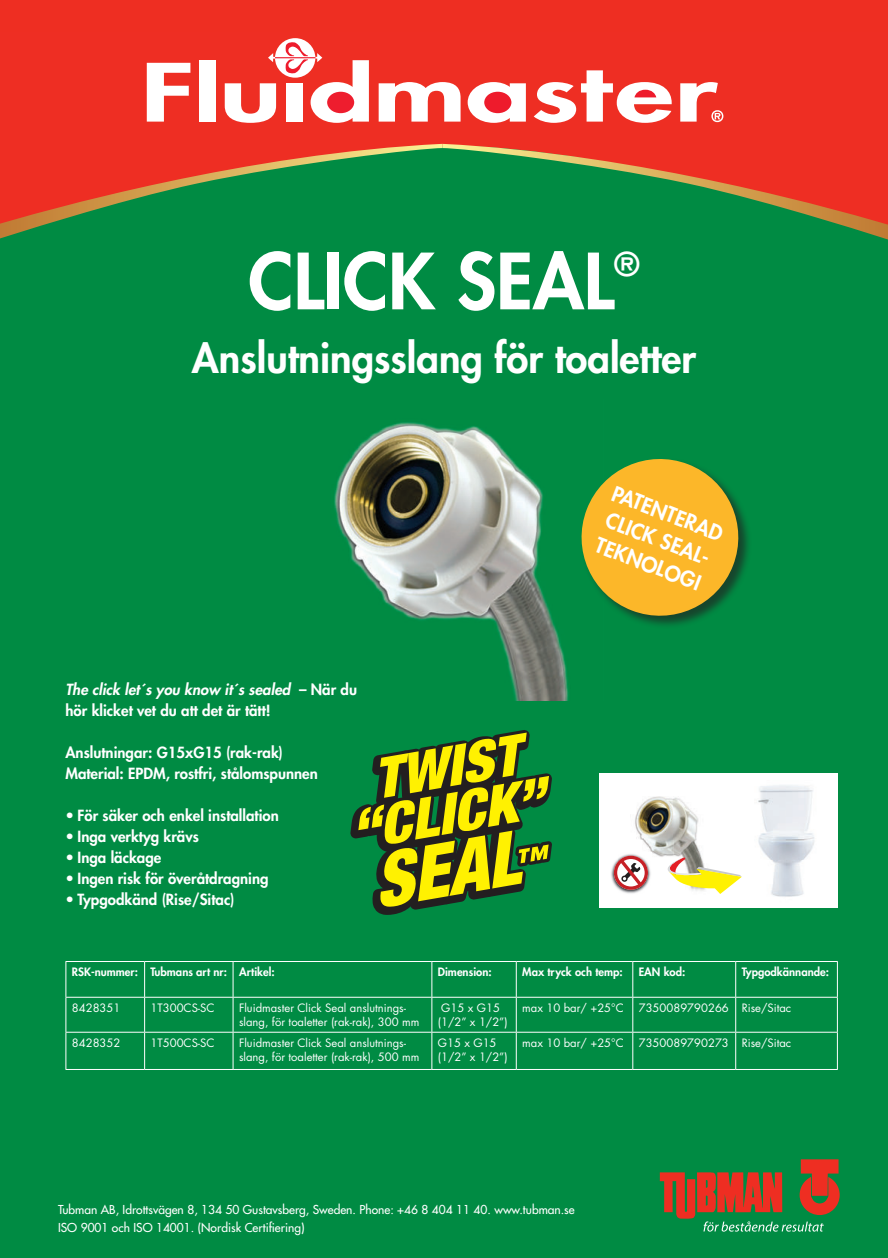
<style>
.page{position:relative;width:888px;height:1258px;background:#fff}
.page>*{position:absolute;margin:0;border:0;box-sizing:border-box;transform-origin:0 0}
.t1{font:800 75.3px "Futura";color:#fff}
.t2{font:800 39.9px "Futura";color:#fff}
.t3{font:800 31.95px "Futura";color:#fff}
.t4{font:800 20.7px/27px "Futura";color:#fff;text-align:justify}
.t5{font:800 15px/21px "Futura";color:#fff}
.t6{font:12px/18px "Futura";color:#fff}
.t7{font:11.25px/14.2px "Futura";color:#fff}
.t8{font:800 11.25px "Futura";color:#fff}
.s1{font-style:italic}
</style>
<div class="page">
<div style="left:0;top:118px;width:888px;height:1140px;background:#008b43"></div>
<div style="left:0;top:32px;width:888px;height:112px;background:#ee2e23"></div>
<svg style="left:0;top:144px;width:888px;height:96px"></svg>
<svg style="left:147px;top:63px;width:43px;height:59px"></svg>
<div style="left:199px;top:60px;width:16px;height:62px;background:#fff"></div>
<svg style="left:225px;top:83px;width:51px;height:40px"></svg>
<svg style="left:379px;top:82px;width:82px;height:40px"></svg>
<svg style="left:468px;top:82px;width:58px;height:41px"></svg>
<div style="left:275px;top:38px;width:40px;height:40px;background:#fff;border-radius:50%"></div>
<hr style="left:275px;top:57px;width:40px;height:1px;background:#ee1b2c">
<svg style="left:285px;top:42px;width:84px;height:81px"></svg>
<svg style="left:268px;top:53px;width:7px;height:9px"></svg>
<svg style="left:680px;top:82px;width:43px;height:40px"></svg>
<svg style="left:534px;top:70px;width:138px;height:53px"></svg>
<div style="left:484px;top:92px;width:27px;height:21px;background:#ee1b2c;border-radius:50%"></div>
<div style="left:0;top:0;width:888px;height:32px;background:#ee2e22"></div>
<svg style="left:660px;top:1159px;width:180px;height:72px"></svg>
<img style="left:334px;top:422px;width:235px;height:279px">
<svg style="left:350px;top:730px;width:202px;height:185px"></svg>
<div style="left:599px;top:773px;width:239px;height:134px;background:#fff"></div>
<img style="left:758px;top:785px;width:57px;height:112px">
<img style="left:635px;top:796px;width:66px;height:61px">
<svg style="left:665px;top:854px;width:77px;height:40px"></svg>
<img style="left:611px;top:864px;width:3px;height:20px">
<img style="left:619px;top:853px;width:33px;height:41px">
<svg style="left:614px;top:856px;width:34px;height:34px"></svg>
<hr style="left:66px;top:961px;width:79px;height:1px;background:#fff">
<hr style="left:66px;top:962px;width:1px;height:35px;background:#fff">
<hr style="left:145px;top:961px;width:88px;height:1px;background:#fff">
<hr style="left:144px;top:962px;width:1px;height:35px;background:#fff">
<hr style="left:233px;top:961px;width:199px;height:1px;background:#fff">
<hr style="left:233px;top:962px;width:1px;height:35px;background:#fff">
<hr style="left:432px;top:961px;width:84px;height:1px;background:#fff">
<hr style="left:431px;top:962px;width:1px;height:35px;background:#fff">
<hr style="left:516px;top:961px;width:117px;height:1px;background:#fff">
<hr style="left:516px;top:962px;width:1px;height:35px;background:#fff">
<hr style="left:633px;top:961px;width:103px;height:1px;background:#fff">
<hr style="left:632px;top:962px;width:1px;height:35px;background:#fff">
<hr style="left:736px;top:961px;width:102px;height:1px;background:#fff">
<hr style="left:735px;top:962px;width:1px;height:35px;background:#fff">
<hr style="left:837px;top:962px;width:1px;height:35px;background:#fff">
<hr style="left:66px;top:997px;width:79px;height:1px;background:#fff">
<hr style="left:66px;top:997px;width:1px;height:35px;background:#fff">
<hr style="left:145px;top:997px;width:88px;height:1px;background:#fff">
<hr style="left:144px;top:997px;width:1px;height:35px;background:#fff">
<hr style="left:233px;top:997px;width:199px;height:1px;background:#fff">
<hr style="left:233px;top:997px;width:1px;height:35px;background:#fff">
<hr style="left:432px;top:997px;width:84px;height:1px;background:#fff">
<hr style="left:431px;top:997px;width:1px;height:35px;background:#fff">
<hr style="left:516px;top:997px;width:117px;height:1px;background:#fff">
<hr style="left:516px;top:997px;width:1px;height:35px;background:#fff">
<hr style="left:633px;top:997px;width:103px;height:1px;background:#fff">
<hr style="left:632px;top:997px;width:1px;height:35px;background:#fff">
<hr style="left:736px;top:997px;width:102px;height:1px;background:#fff">
<hr style="left:735px;top:997px;width:1px;height:35px;background:#fff">
<hr style="left:837px;top:997px;width:1px;height:35px;background:#fff">
<hr style="left:66px;top:1032px;width:79px;height:1px;background:#fff">
<hr style="left:66px;top:1032px;width:1px;height:37px;background:#fff">
<hr style="left:145px;top:1032px;width:88px;height:1px;background:#fff">
<hr style="left:144px;top:1032px;width:1px;height:37px;background:#fff">
<hr style="left:233px;top:1032px;width:199px;height:1px;background:#fff">
<hr style="left:233px;top:1032px;width:1px;height:37px;background:#fff">
<hr style="left:432px;top:1032px;width:84px;height:1px;background:#fff">
<hr style="left:431px;top:1032px;width:1px;height:37px;background:#fff">
<hr style="left:516px;top:1032px;width:117px;height:1px;background:#fff">
<hr style="left:516px;top:1032px;width:1px;height:37px;background:#fff">
<hr style="left:633px;top:1032px;width:103px;height:1px;background:#fff">
<hr style="left:632px;top:1032px;width:1px;height:37px;background:#fff">
<hr style="left:736px;top:1032px;width:102px;height:1px;background:#fff">
<hr style="left:735px;top:1032px;width:1px;height:37px;background:#fff">
<hr style="left:837px;top:1032px;width:1px;height:37px;background:#fff">
<hr style="left:66px;top:1069px;width:79px;height:1px;background:#fff">
<hr style="left:145px;top:1069px;width:88px;height:1px;background:#fff">
<hr style="left:233px;top:1069px;width:199px;height:1px;background:#fff">
<hr style="left:432px;top:1069px;width:84px;height:1px;background:#fff">
<hr style="left:516px;top:1069px;width:117px;height:1px;background:#fff">
<hr style="left:633px;top:1069px;width:103px;height:1px;background:#fff">
<hr style="left:736px;top:1069px;width:102px;height:1px;background:#fff">
<svg style="left:581px;top:459px;width:167px;height:167px"></svg>
<h1 class="t1" style="left:248px;top:234px;width:367px">CLICK SEAL</h1>
<h3 class="t3" style="left:614px;top:244px;width:27px">®</h3>
<h2 class="t2" style="left:192px;top:333px;width:506px">Anslutningsslang för toaletter</h2>
<h3 class="t5" style="left:66px;top:679px;width:293px"><span class="s1">The click let´s you know it´s sealed</span> – När du hör klicket vet du att det är tätt!</h3>
<h3 class="t5" style="left:66px;top:742px;width:254px">Anslutningar: G15xG15 (rak-rak)<br>Material: EPDM, rostfri, stålomspunnen</h3>
<h3 class="t5" style="left:66px;top:805px;width:215px">• För säker och enkel installation</h3>
<h3 class="t5" style="left:66px;top:826px;width:135px">• Inga verktyg krävs</h3>
<h3 class="t5" style="left:66px;top:847px;width:97px">• Inga läckage</h3>
<h3 class="t5" style="left:66px;top:868px;width:205px">• Ingen risk för överåtdragning</h3>
<h3 class="t5" style="left:66px;top:889px;width:170px">• Typgodkänd (Rise/Sitac)</h3>
<h3 class="t4" style="left:618px;top:480px;width:119px;rotate:21deg">PATENTERAD CLICK SEAL-TEKNOLOGI</h3>
<p class="t8" style="left:72px;top:965px;width:204px">RSK-nummer: Tubmans art nr: Artikel:</p>
<p class="t8" style="left:438px;top:965px;width:55px">Dimension:</p>
<p class="t8" style="left:522px;top:965px;width:102px">Max tryck och temp:</p>
<p class="t8" style="left:639px;top:965px;width:48px">EAN kod:</p>
<p class="t8" style="left:742px;top:965px;width:89px">Typgodkännande:</p>
<p class="t7" style="left:72px;top:1001px;width:50px">8428351</p>
<p class="t7" style="left:151px;top:1001px;width:66px">1T300CS-SC</p>
<p class="t7" style="left:239px;top:1001px;width:182px">Fluidmaster Click Seal anslutnings&shy;slang, för toaletter (rak-rak), 300 mm</p>
<p class="t7" style="left:438px;top:1001px;width:71px;text-align:center">G15 x G15 (1/2” x 1/2”)</p>
<p class="t7" style="left:522px;top:1001px;width:103px">max 10 bar/ +25°C</p>
<p class="t7" style="left:639px;top:1001px;width:154px">7350089790266 Rise/Sitac</p>
<p class="t7" style="left:72px;top:1036px;width:50px">8428352</p>
<p class="t7" style="left:151px;top:1036px;width:66px">1T500CS-SC</p>
<p class="t7" style="left:239px;top:1036px;width:182px">Fluidmaster Click Seal anslutnings&shy;slang, för toaletter (rak-rak), 500 mm</p>
<p class="t7" style="left:438px;top:1036px;width:71px">G15 x G15 (1/2” x 1/2”)</p>
<p class="t7" style="left:522px;top:1036px;width:103px">max 10 bar/ +25°C</p>
<p class="t7" style="left:639px;top:1036px;width:154px">7350089790273 Rise/Sitac</p>
<p class="t6" style="left:58px;top:1200px;width:518px">Tubman AB, Idrottsvägen 8, 134 50 Gustavsberg, Sweden. Phone: +46 8 404 11 40. www.tubman.se<br>ISO 9001 och ISO 14001. (Nordisk Certifiering)</p>
</div>
